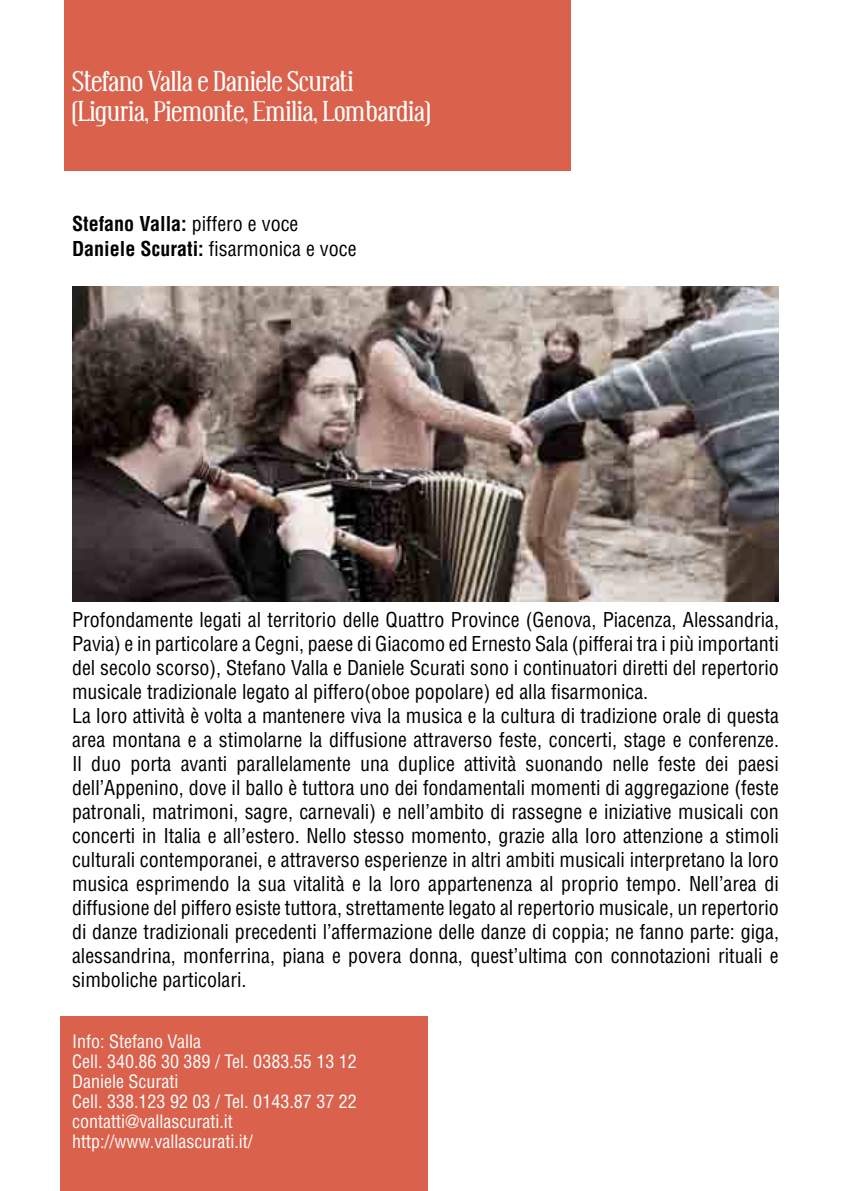
<style>
.page{position:relative;width:851px;height:1191px;background:#fff}
.page>*{position:absolute;margin:0;border:0;box-sizing:border-box;transform-origin:0 0}
.t1{font:28px/30px "Bistecca";color:#fff}
.t2{font:condensed 20px/24px "Helvetica";color:#000}
.t3{font:700 condensed 20px/24px "Helvetica";color:#000}
.t4{font:condensed 18px/20px "Helvetica";color:#fff}
.s1{font-weight:400}
</style>
<div class="page">
<div style="left:60px;top:1016px;width:367px;height:175px;background:#da614c"></div>
<div style="left:64px;top:0;width:506px;height:171px;background:#da614c"></div>
<img style="left:72px;top:286px;width:706px;height:315px">
<h1 class="t1" style="left:72px;top:67px;width:360px">Stefano Valla e Daniele Scurati (Liguria, Piemonte, Emilia, Lombardia)</h1>
<p class="t3" style="left:72px;top:212px;width:286px">Stefano Valla: <span class="s1">piffero e voce<br></span>Daniele Scurati: <span class="s1">fisarmonica e voce</span></p>
<p class="t2" style="left:72px;top:607px;width:708px">Profondamente legati al territorio delle Quattro Province (Genova, Piacenza, Alessandria, Pavia) e in particolare a Cegni, paese di Giacomo ed Ernesto Sala (pifferai tra i più importanti del secolo scorso), Stefano Valla e Daniele Scurati sono i continuatori diretti del repertorio musicale tradizionale legato al piffero(oboe popolare) ed alla fisarmonica.<br>La loro attività è volta a mantenere viva la musica e la cultura di tradizione orale di questa area montana e a stimolarne la diffusione attraverso feste, concerti, stage e conferenze.<br>Il duo porta avanti parallelamente una duplice attività suonando nelle feste dei paesi dell’Appenino, dove il ballo è tuttora uno dei fondamentali momenti di aggregazione (feste patronali, matrimoni, sagre, carnevali) e nell’ambito di rassegne e iniziative musicali con concerti in Italia e all’estero. Nello stesso momento, grazie alla loro attenzione a stimoli culturali contemporanei, e attraverso esperienze in altri ambiti musicali interpretano la loro musica esprimendo la sua vitalità e la loro appartenenza al proprio tempo. Nell’area di diffusione del piffero esiste tuttora, strettamente legato al repertorio musicale, un repertorio di danze tradizionali precedenti l’affermazione delle danze di coppia; ne fanno parte: giga, alessandrina, monferrina, piana e povera donna, quest’ultima con connotazioni rituali e simboliche particolari.</p>
<p class="t4" style="left:72px;top:1031px;width:286px">Info: Stefano Valla<br>Cell. 340.86 30 389 / Tel. 0383.55 13 12<br>Daniele Scurati<br>Cell. 338.123 92 03 / Tel. 0143.87 37 22 contatti@vallascurati.it http://www.vallascurati.it/</p>
</div>
